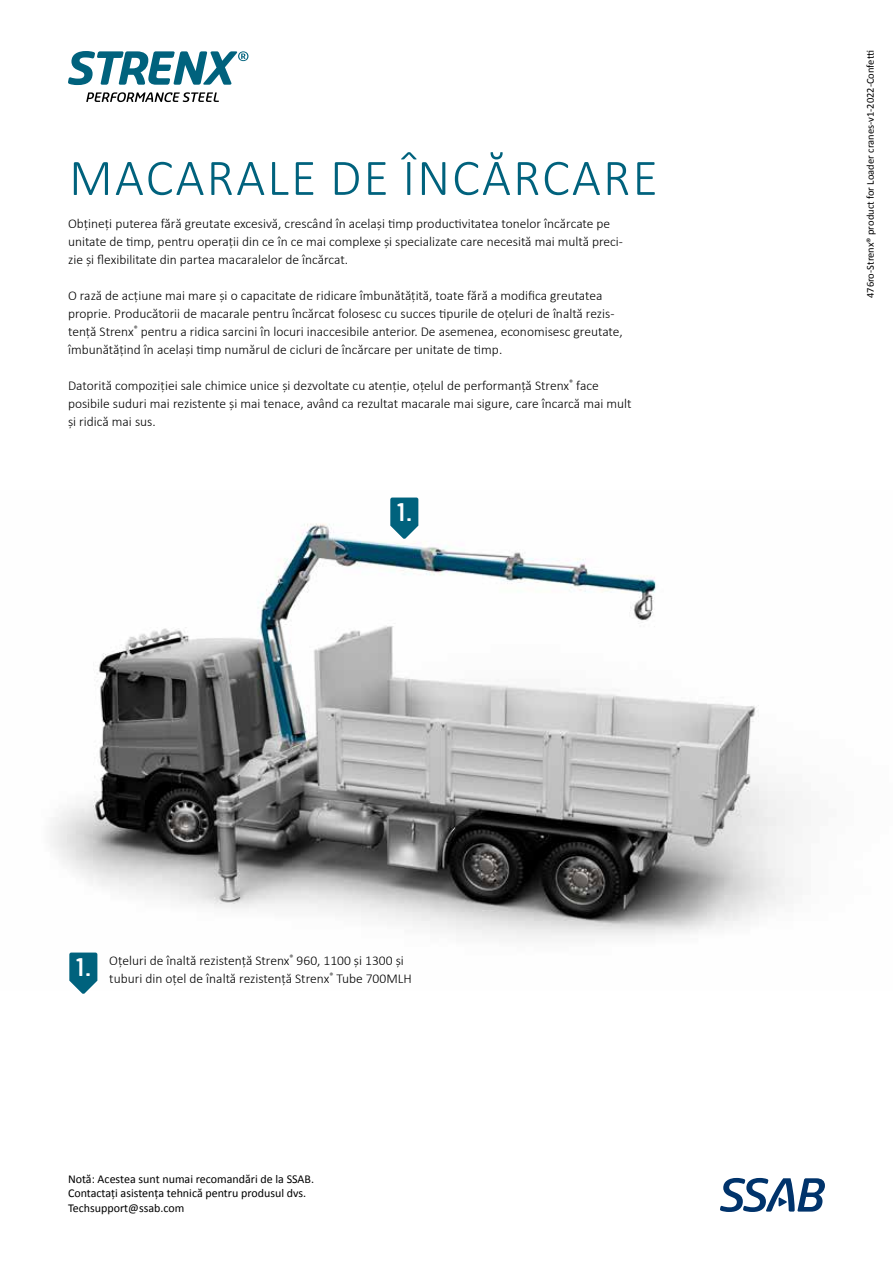
<style>
.page{position:relative;width:893px;height:1263px;background:#fff}
.page>*{position:absolute;margin:0;border:0;box-sizing:border-box;transform-origin:0 0}
.t1{font:300 51.75px "Calibri";letter-spacing:.04em;color:#00627d}
.t2{font:24.45px "Hermes FB";color:#fff}
.t3{font:300 13.5px/18px "Calibri";color:#000}
.t4{font:12px/14.4px "Calibri";color:#000}
.t5{font:10.5px "Calibri";color:#000}
</style>
<div class="page">
<img style="left:51px;top:498px;width:743px;height:483px">
<svg style="left:68px;top:51px;width:180px;height:34px"></svg>
<svg style="left:86px;top:92px;width:133px;height:10px"></svg>
<svg style="left:720px;top:1178px;width:105px;height:34px"></svg>
<svg style="left:69px;top:952px;width:28px;height:42px"></svg>
<svg style="left:390px;top:497px;width:28px;height:42px"></svg>
<h1 class="t1" style="left:69px;top:146px;width:590px">MACARALE DE ÎNCĂRCARE</h1>
<p class="t3" style="left:68px;top:213px;width:556px">Obțineți puterea fără greutate excesivă, crescând în același timp productivitatea tonelor încărcate pe unitate de timp, pentru operații din ce în ce mai complexe și specializate care necesită mai multă preci&shy;zie și flexibilitate din partea macaralelor de încărcat.</p>
<p class="t3" style="left:68px;top:285px;width:556px">O rază de acțiune mai mare și o capacitate de ridicare îmbunătățită, toate fără a modifica greutatea proprie. Producătorii de macarale pentru încărcat folosesc cu succes tipurile de oțeluri de înaltă rezis&shy;tență Strenx<sup>®</sup> pentru a ridica sarcini în locuri inaccesibile anterior. De asemenea, economisesc greutate, îmbunătățind în același timp numărul de cicluri de încărcare per unitate de timp.</p>
<p class="t3" style="left:68px;top:375px;width:565px">Datorită compoziției sale chimice unice și dezvoltate cu atenție, oțelul de performanță Strenx<sup>®</sup> face posibile suduri mai rezistente și mai tenace, având ca rezultat macarale mai sigure, care încarcă mai mult și ridică mai sus.</p>
<h2 class="t2" style="left:397px;top:496px;width:17px">1.</h2>
<h2 class="t2" style="left:76px;top:951px;width:17px">1.</h2>
<p class="t3" style="left:109px;top:951px;width:304px">Oțeluri de înaltă rezistență Strenx<sup>®</sup> 960, 1100 și 1300 și tuburi din oțel de înaltă rezistență Strenx<sup>®</sup> Tube 700MLH</p>
<p class="t4" style="left:68px;top:1172px;width:248px">Notă: Acestea sunt numai recomandări de la SSAB.<br>Contactați asistența tehnică pentru produsul dvs.<br>Techsupport@ssab.com</p>
<p class="t5" style="left:864px;top:298px;width:249px;rotate:-90deg">476ro-Strenx® product for Loader cranes-v1-2022-Confetti</p>
</div>
